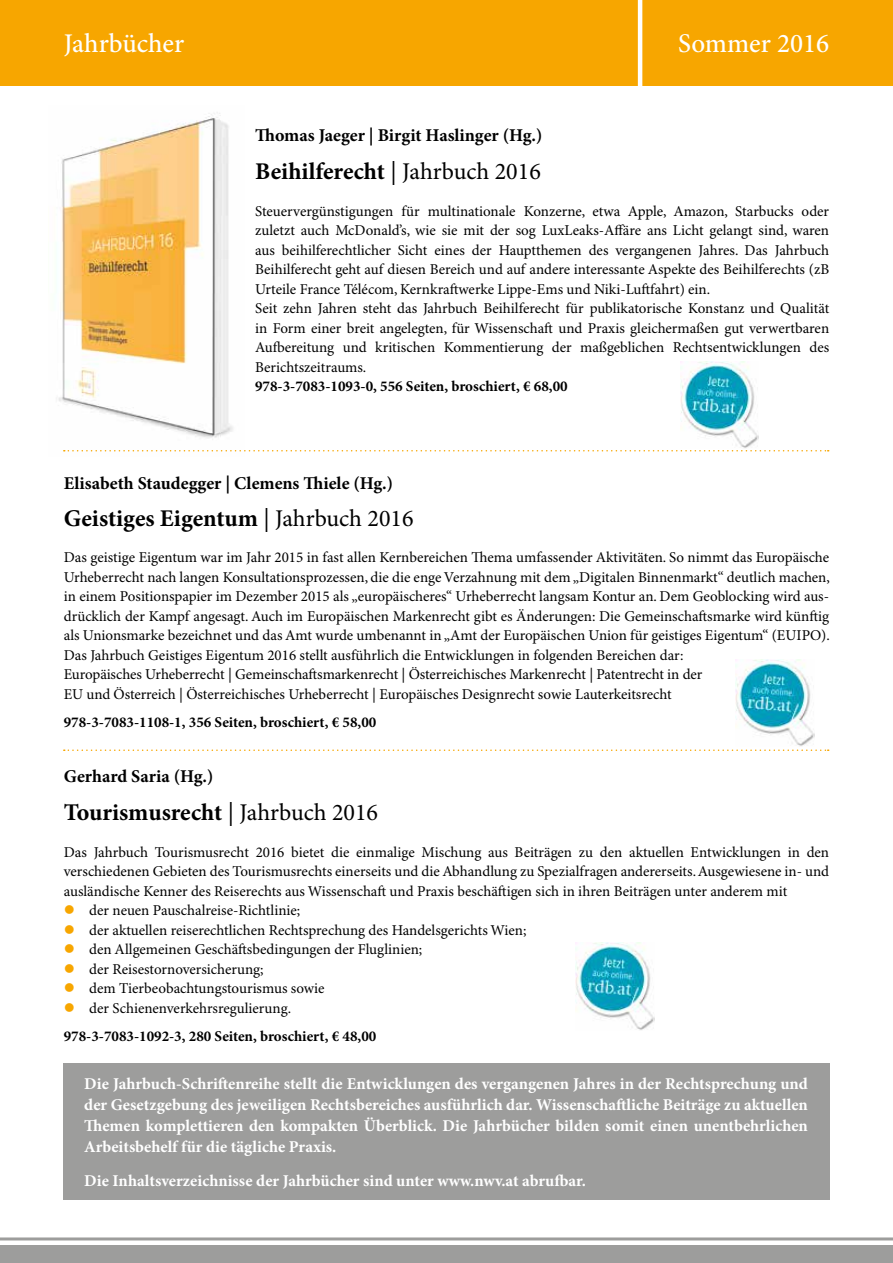
<style>
.page{position:relative;width:893px;height:1263px;background:#fff}
.page>*{position:absolute;margin:0;border:0;box-sizing:border-box;transform-origin:0 0}
.t1{font:500 27px "Minion Pro";color:#fff}
.t2{font:700 24px "Minion Pro";color:#000}
.t3{font:700 18px "Minion Pro";color:#000}
.t4{font:700 16.5px/21px "Minion Pro";color:#fff;text-align:justify}
.t5{font:15px/19.5px "Minion Pro";color:#000}
.t6{font:700 15px/28px "Minion Pro";color:#000}
.s1{font-weight:400}
.s2{color:#f7a600}
</style>
<div class="page">
<img style="left:736px;top:659px;width:78px;height:87px">
<img style="left:680px;top:361px;width:79px;height:87px">
<div style="left:0;top:0;width:893px;height:85px;background:#f7a600"></div>
<div style="left:0;top:1246px;width:893px;height:17px;background:#9d9d9c"></div>
<hr style="left:0;top:1237px;width:893px;height:3px;background:#9d9d9c">
<hr style="left:638px;top:0;width:4px;height:97px;background:#fff">
<div style="left:63px;top:1063px;width:766px;height:136px;background:#9d9d9c"></div>
<img style="left:58px;top:112px;width:183px;height:340px">
<svg style="left:64px;top:450px;width:765px;height:1px"></svg>
<svg style="left:64px;top:749px;width:765px;height:2px"></svg>
<img style="left:576px;top:943px;width:79px;height:87px">
<h1 class="t1" style="left:64px;top:25px;width:122px">Jahrbücher</h1>
<h1 class="t1" style="left:678px;top:25px;width:153px">Sommer 2016</h1>
<p class="t3" style="left:255px;top:122px;width:289px">Thomas Jaeger | Birgit Haslinger (Hg.)</p>
<h2 class="t2" style="left:255px;top:155px;width:287px">Beihilferecht <span class="s1">| Jahrbuch 2016</span></h2>
<p class="t5" style="left:255px;top:202px;width:576px">Steuervergünstigungen für multinationale Konzerne, etwa Apple, Amazon, Starbucks oder zuletzt auch McDonald’s, wie sie mit der sog LuxLeaks-Affäre ans Licht gelangt sind, waren aus beihilferechtlicher Sicht eines der Hauptthemen des vergangenen Jahres. Das Jahrbuch Beihilferecht geht auf diesen Bereich und auf andere interessante Aspekte des Beihilferechts (zB Urteile France Télécom, Kernkraftwerke Lippe-Ems und Niki-Luftfahrt) ein.<br>Seit zehn Jahren steht das Jahrbuch Beihilferecht für publikatorische Konstanz und Qualität in Form einer breit angelegten, für Wissenschaft und Praxis gleichermaßen gut verwertbaren Aufbereitung und kritischen Kommentierung der maßgeblichen Rechtsentwicklungen des Berichtszeitraums.</p>
<p class="t6" style="left:255px;top:372px;width:314px">978-3-7083-1093-0, 556 Seiten, broschiert, € 68,00</p>
<p class="t3" style="left:64px;top:471px;width:331px">Elisabeth Staudegger | Clemens Thiele (Hg.)</p>
<h2 class="t2" style="left:64px;top:501px;width:351px">Geistiges Eigentum <span class="s1">| Jahrbuch 2016</span></h2>
<p class="t5" style="left:64px;top:548px;width:768px">Das geistige Eigentum war im Jahr 2015 in fast allen Kernbereichen Thema umfassender Aktivitäten. So nimmt das Europäische Urheberrecht nach langen Konsultationsprozessen, die die enge Verzahnung mit dem „Digitalen Binnenmarkt“ deutlich machen, in einem Positionspapier im Dezember 2015 als „europäischeres“ Urheberrecht langsam Kontur an. Dem Geoblocking wird aus&shy;drücklich der Kampf angesagt. Auch im Europäischen Markenrecht gibt es Änderungen: Die Gemeinschaftsmarke wird künftig als Unionsmarke bezeichnet und das Amt wurde umbenannt in „Amt der Europäischen Union für geistiges Eigentum“ (EUIPO).<br>Das Jahrbuch Geistiges Eigentum 2016 stellt ausführlich die Entwicklungen in folgenden Bereichen dar:<br>Europäisches Urheberrecht | Gemeinschaftsmarkenrecht | Österreichisches Markenrecht | Patentrecht in der<br>EU und Österreich | Österreichisches Urheberrecht | Europäisches Designrecht sowie Lauterkeitsrecht</p>
<p class="t6" style="left:64px;top:708px;width:314px">978-3-7083-1108-1, 356 Seiten, broschiert, € 58,00</p>
<p class="t3" style="left:64px;top:763px;width:151px">Gerhard Saria (Hg.)</p>
<h2 class="t2" style="left:64px;top:795px;width:316px">Tourismusrecht <span class="s1">| Jahrbuch 2016</span></h2>
<p class="t5" style="left:64px;top:843px;width:767px;text-align:justify">Das Jahrbuch Tourismusrecht 2016 bietet die einmalige Mischung aus Beiträgen zu den aktuellen Entwicklungen in den verschiedenen Gebieten des Tourismusrechts einerseits und die Abhandlung zu Spezialfragen andererseits. Ausgewiesene in- und ausländische Kenner des Reiserechts aus Wissenschaft und Praxis beschäftigen sich in ihren Beiträgen unter anderem mit</p>
<p class="t5" style="left:64px;top:901px;width:238px"><span class="s2">●</span> der neuen Pauschalreise-Richtlinie;</p>
<p class="t5" style="left:64px;top:921px;width:464px"><span class="s2">●</span> der aktuellen reiserechtlichen Rechtsprechung des Handelsgerichts Wien;</p>
<p class="t5" style="left:64px;top:940px;width:360px"><span class="s2">●</span> den Allgemeinen Geschäftsbedingungen der Fluglinien;</p>
<p class="t5" style="left:64px;top:960px;width:201px"><span class="s2">●</span> der Reisestornoversicherung;</p>
<p class="t5" style="left:64px;top:979px;width:262px"><span class="s2">●</span> dem Tierbeobachtungstourismus sowie</p>
<p class="t6" style="left:64px;top:994px;width:314px"><span class="s2">●</span> <span class="s1">der Schienenverkehrsregulierung.<br></span>978-3-7083-1092-3, 280 Seiten, broschiert, € 48,00</p>
<p class="t4" style="left:84px;top:1073px;width:725px">Die Jahrbuch-Schriftenreihe stellt die Entwicklungen des vergangenen Jahres in der Rechtsprechung und der Gesetzgebung des jeweiligen Rechtsbereiches ausführlich dar. Wissenschaftliche Beiträge zu aktuellen Themen komplettieren den kompakten Überblick. Die Jahrbücher bilden somit einen unentbehrlichen Arbeitsbehelf für die tägliche Praxis.</p>
<p class="t4" style="left:84px;top:1169px;width:503px">Die Inhaltsverzeichnisse der Jahrbücher sind unter www.nwv.at abrufbar.</p>
</div>
